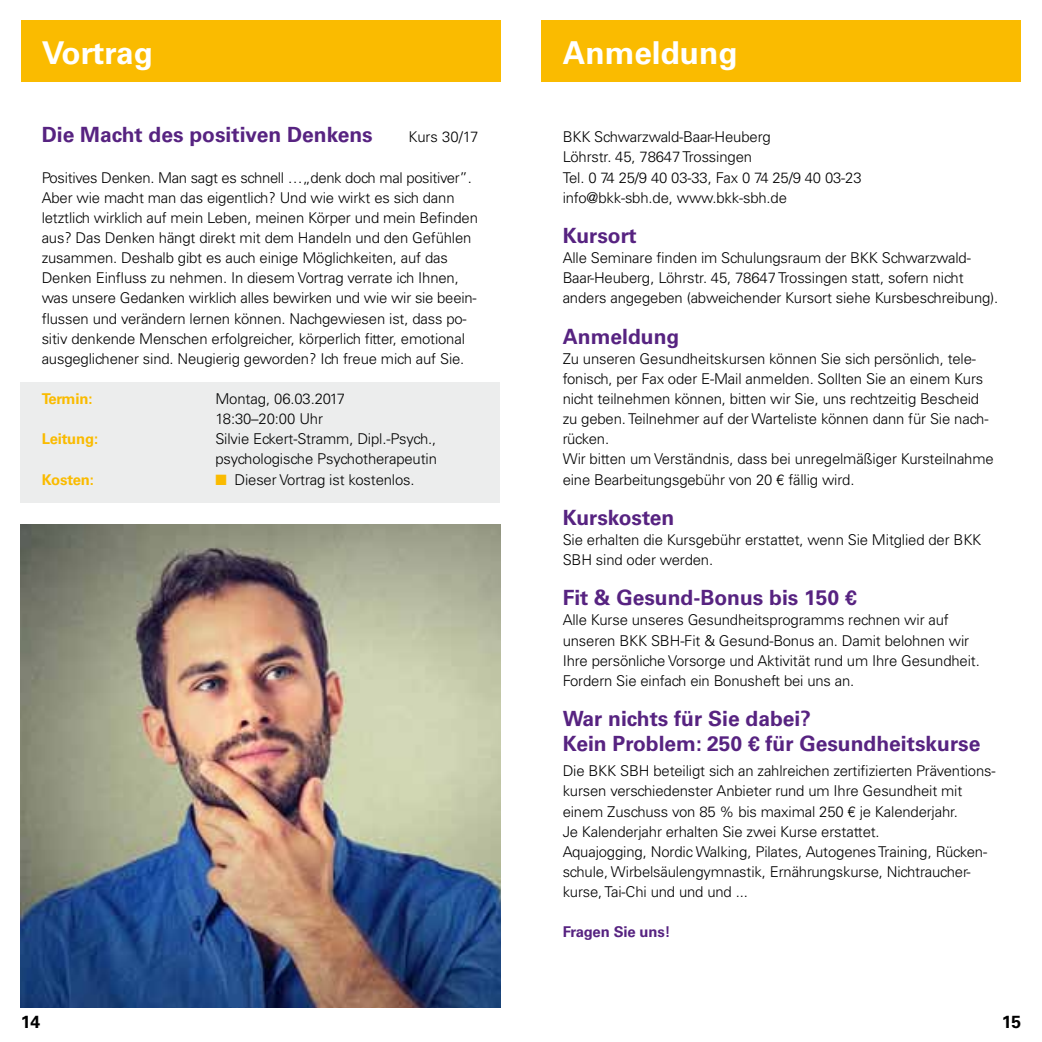
<style>
.page{position:relative;width:1042px;height:1042px;background:#fff}
.page>*{position:absolute;margin:0;border:0;box-sizing:border-box;transform-origin:0 0}
.t1{font:700 31.5px "Univers LT Std";color:#fff}
.t2{font:700 21px/25px "Univers LT Std";color:#572381}
.t3{font:700 17.5px "Univers LT Std";color:#000}
.t4{font:300 14.88px/20.1px "Univers LT Std";letter-spacing:-.01em;color:#000}
.t5{font:700 14.88px "Univers LT Std";letter-spacing:-.01em;color:#fabb00}
.t6{font:700 14.88px "Univers LT Std";letter-spacing:-.01em;color:#572381}
.s1{color:#fabb00}
</style>
<div class="page">
<div style="left:542px;top:21px;width:479px;height:61px;background:#fabb00"></div>
<div style="left:21px;top:382px;width:479px;height:121px;background:#eceded"></div>
<img style="left:21px;top:525px;width:479px;height:483px">
<div style="left:21px;top:21px;width:479px;height:61px;background:#fabb00"></div>
<h1 class="t1" style="left:42px;top:35px;width:113px">Vortrag</h1>
<h2 class="t2" style="left:42px;top:123px;width:333px">Die Macht des positiven Denkens</h2>
<p class="t4" style="left:408px;top:127px;width:71px">Kurs 30/17</p>
<p class="t4" style="left:42px;top:167px;width:438px">Positives Denken. Man sagt es schnell …„denk doch mal positiver”.<br>Aber wie macht man das eigentlich? Und wie wirkt es sich dann letztlich wirklich auf mein Leben, meinen Körper und mein Befinden aus? Das Denken hängt direkt mit dem Handeln und den Gefühlen zusammen. Deshalb gibt es auch einige Möglichkeiten, auf das Denken Einfluss zu nehmen. In diesem Vortrag verrate ich Ihnen, was unsere Gedanken wirklich alles bewirken und wie wir sie beein&shy;flussen und verändern lernen können. Nachgewiesen ist, dass po&shy;sitiv denkende Menschen erfolgreicher, körperlich fitter, emotional ausgeglichener sind. Neugierig geworden? Ich freue mich auf Sie.</p>
<p class="t5" style="left:42px;top:390px;width:52px">Termin:</p>
<p class="t4" style="left:215px;top:389px;width:131px">Montag, 06.03.2017<br>18:30–20:00 Uhr</p>
<p class="t5" style="left:42px;top:430px;width:58px">Leitung:</p>
<p class="t4" style="left:215px;top:429px;width:223px">Silvie Eckert-Stramm, Dipl.-Psych., psychologische Psychotherapeutin</p>
<p class="t5" style="left:42px;top:470px;width:54px">Kosten:</p>
<p class="t4" style="left:215px;top:469px;width:201px"><span class="s1">■</span> Dieser Vortrag ist kostenlos.</p>
<h1 class="t1" style="left:563px;top:35px;width:176px">Anmeldung</h1>
<p class="t4" style="left:563px;top:127px;width:300px">BKK Schwarzwald-Baar-Heuberg<br>Löhrstr. 45, 78647 Trossingen<br>Tel. 0 74 25/9 40 03-33, Fax 0 74 25/9 40 03-23 info@bkk-sbh.de, www.bkk-sbh.de</p>
<h2 class="t2" style="left:563px;top:223px;width:75px">Kursort</h2>
<p class="t4" style="left:563px;top:248px;width:437px">Alle Seminare finden im Schulungsraum der BKK Schwarzwald-<br>Baar-Heuberg, Löhrstr. 45, 78647 Trossingen statt, sofern nicht anders angegeben (abweichender Kursort siehe Kursbeschreibung).</p>
<h2 class="t2" style="left:563px;top:324px;width:118px">Anmeldung</h2>
<p class="t4" style="left:563px;top:348px;width:433px">Zu unseren Gesundheitskursen können Sie sich persönlich, tele&shy;fonisch, per Fax oder E-Mail anmelden. Sollten Sie an einem Kurs nicht teilnehmen können, bitten wir Sie, uns rechtzeitig Bescheid zu geben. Teilnehmer auf der Warteliste können dann für Sie nach&shy;rücken.<br>Wir bitten um Verständnis, dass bei unregelmäßiger Kursteilnahme eine Bearbeitungsgebühr von 20 € fällig wird.</p>
<h2 class="t2" style="left:563px;top:505px;width:113px">Kurskosten</h2>
<p class="t4" style="left:563px;top:529px;width:420px">Sie erhalten die Kursgebühr erstattet, wenn Sie Mitglied der BKK<br>SBH sind oder werden.</p>
<h2 class="t2" style="left:563px;top:585px;width:296px">Fit &amp; Gesund-Bonus bis 150 €</h2>
<p class="t4" style="left:563px;top:610px;width:419px">Alle Kurse unseres Gesundheitsprogramms rechnen wir auf unseren BKK SBH-Fit &amp; Gesund-Bonus an. Damit belohnen wir Ihre persönliche Vorsorge und Aktivität rund um Ihre Gesundheit.<br>Fordern Sie einfach ein Bonusheft bei uns an.</p>
<h2 class="t2" style="left:563px;top:706px;width:419px">War nichts für Sie dabei?<br>Kein Problem: 250 € für Gesundheitskurse</h2>
<p class="t4" style="left:563px;top:761px;width:434px">Die BKK SBH beteiligt sich an zahlreichen zertifizierten Präventions&shy;kursen verschiedenster Anbieter rund um Ihre Gesundheit mit einem Zuschuss von 85 % bis maximal 250 € je Kalenderjahr.<br>Je Kalenderjahr erhalten Sie zwei Kurse erstattet.<br>Aquajogging, Nordic Walking, Pilates, Autogenes Training, Rücken&shy;schule, Wirbelsäulengymnastik, Ernährungskurse, Nichtraucher&shy;kurse, Tai-Chi und und und ...</p>
<p class="t6" style="left:563px;top:923px;width:109px">Fragen Sie uns!</p>
<p class="t3" style="left:21px;top:1011px;width:21px">14</p>
<p class="t3" style="left:1001px;top:1011px;width:21px">15</p>
</div>
